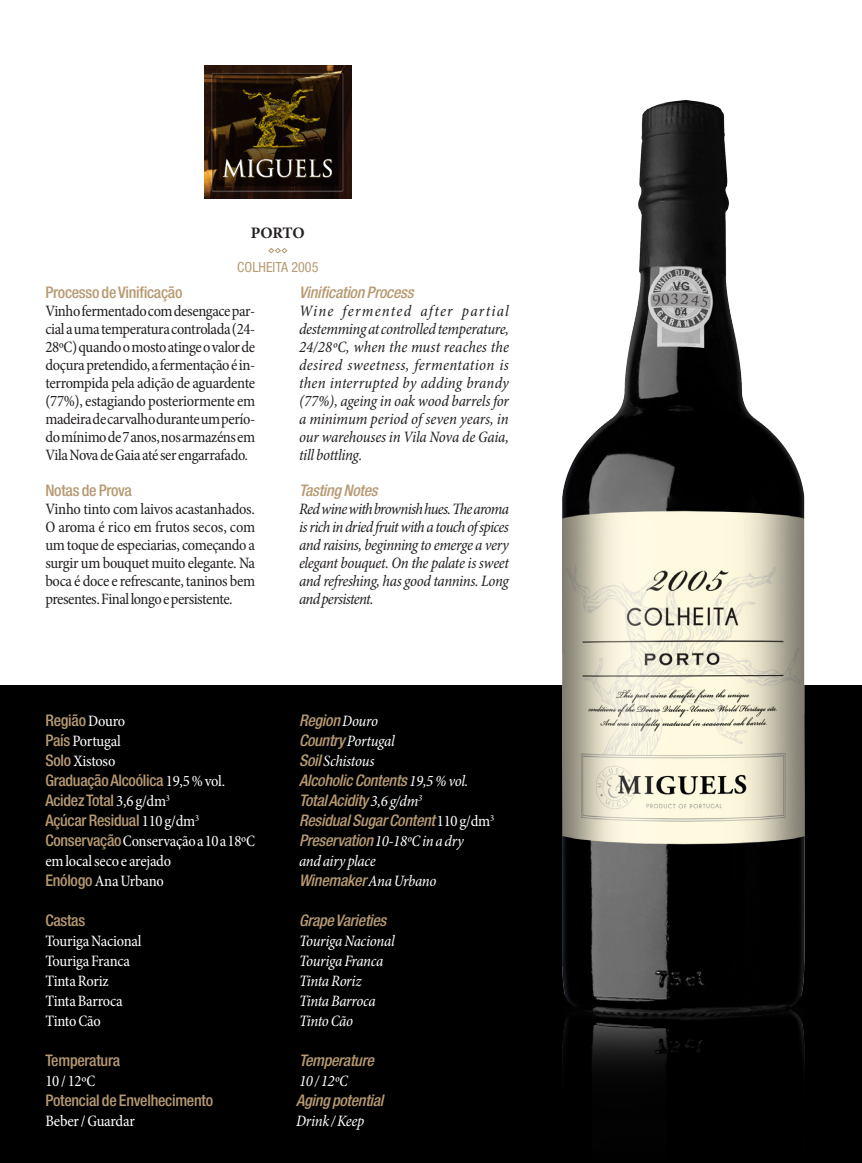
<style>
.page{position:relative;width:862px;height:1163px;background:#fff}
.page>*{position:absolute;margin:0;border:0;box-sizing:border-box;transform-origin:0 0}
.t1{font:condensed 16px/18px "Minion Pro";letter-spacing:-.03em;color:#231f20;text-align:justify}
.t2{font:italic condensed 16px/18px "Minion Pro";letter-spacing:-.02em;color:#231f20;text-align:justify}
.t3{font:italic 500 condensed 16px/20px "Helvetica Neue LT Std";letter-spacing:-.015em;color:#b79a72}
.t4{font:condensed 16px/20px "Minion Pro";letter-spacing:-.015em;color:#fff}
.t5{font:500 condensed 16px/20px "Helvetica Neue LT Std";letter-spacing:-.015em;color:#b79a72}
.t6{font:italic condensed 16px/20px "Minion Pro";letter-spacing:-.02em;color:#fff}
.t7{font:700 16px "Minion Pro";letter-spacing:-.015em;color:#231f20}
.t8{font:condensed 14px "Helvetica Neue LT Std";color:#b79a72}
.s1{font-family:"Minion Pro";font-weight:400;color:#fff}
.s2{font-family:"Helvetica Neue LT Std";font-weight:500;color:#b79a72}
.s3{font-family:"Minion Pro";font-weight:400;font-style:normal;color:#fff}
</style>
<div class="page">
<div style="left:0;top:685px;width:862px;height:477px;background:#000"></div>
<img style="left:562px;top:100px;width:243px;height:971px">
<svg style="left:268px;top:248px;width:20px;height:5px"></svg>
<img style="left:204px;top:65px;width:147px;height:134px">
<img style="left:210px;top:70px;width:136px;height:124px">
<p class="t7" style="left:251px;top:222px;width:55px">PORTO</p>
<p class="t8" style="left:237px;top:259px;width:83px">COLHEITA 2005</p>
<p class="t5" style="left:45px;top:282px;width:139px">Processo de Vinificação</p>
<p class="t1" style="left:45px;top:302px;width:211px">Vinho fermentado com desengace par&shy;cial a uma temperatura controlada (24- 28ºC) quando o mosto atinge o valor de doçura pretendido, a fermentação é in&shy;terrompida pela adição de aguardente (77%), estagiando posteriormente em madeira de carvalho durante um perío&shy;do mínimo de 7 anos, nos armazéns em Vila Nova de Gaia até ser engarrafado.</p>
<p class="t5" style="left:45px;top:480px;width:88px">Notas de Prova</p>
<p class="t1" style="left:45px;top:500px;width:211px">Vinho tinto com laivos acastanhados.<br>O aroma é rico em frutos secos, com um toque de especiarias, começando a surgir um bouquet muito elegante. Na boca é doce e refrescante, taninos bem presentes. Final longo e persistente.</p>
<p class="t3" style="left:299px;top:282px;width:116px">Vinification Process</p>
<p class="t2" style="left:299px;top:302px;width:211px">Wine fermented after partial destemming at controlled temperature, 24/28ºC, when the must reaches the desired sweetness, fermentation is then interrupted by adding brandy (77%), ageing in oak wood barrels for a minimum period of seven years, in our warehouses in Vila Nova de Gaia, till bottling.</p>
<p class="t3" style="left:299px;top:480px;width:80px">Tasting Notes</p>
<p class="t2" style="left:299px;top:500px;width:211px">Red wine with brownish hues. The aroma is rich in dried fruit with a touch of spices and raisins, beginning to emerge a very elegant bouquet. On the palate is sweet and refreshing, has good tannins. Long and persistent.</p>
<p class="t5" style="left:45px;top:709px;width:81px">Região <span class="s1">Douro</span></p>
<p class="t4" style="left:45px;top:730px;width:77px"><span class="s2">País</span> Portugal<br><span class="s2">Solo</span> Xistoso</p>
<p class="t5" style="left:45px;top:769px;width:181px">Graduação Alcoólica <span class="s1">19,5 % vol.<br></span>Acidez Total <span class="s1">3,6 g/dm</span><sup>3<br></sup>Açúcar Residual <span class="s1">110 g/dm</span><sup>3</sup></p>
<p class="t4" style="left:45px;top:830px;width:211px"><span class="s2">Conservação</span> Conservação a 10 a 18ºC em local seco e arejado<br><span class="s2">Enólogo</span> Ana Urbano</p>
<p class="t5" style="left:45px;top:909px;width:41px">Castas</p>
<p class="t4" style="left:45px;top:930px;width:98px">Touriga Nacional<br>Touriga Franca<br>Tinta Roriz<br>Tinta Barroca<br>Tinto Cão</p>
<p class="t5" style="left:45px;top:1049px;width:76px">Temperatura</p>
<p class="t4" style="left:45px;top:1070px;width:51px">10 / 12ºC</p>
<p class="t5" style="left:45px;top:1089px;width:169px">Potencial de Envelhecimento</p>
<p class="t4" style="left:45px;top:1110px;width:91px">Beber / Guardar</p>
<p class="t3" style="left:299px;top:710px;width:80px">Region <span class="s1">Douro</span></p>
<p class="t6" style="left:299px;top:730px;width:97px"><span class="s2">Country</span> Portugal<br><span class="s2">Soil</span> Schistous</p>
<p class="t3" style="left:299px;top:770px;width:197px">Alcoholic Contents <span class="s1">19,5 % vol.<br></span>Total Acidity <span class="s1">3,6 g/dm</span><sup>3<br></sup>Residual Sugar Content <span class="s3">110 g/dm</span><sup>3</sup></p>
<p class="t6" style="left:299px;top:830px;width:166px"><span class="s2">Preservation</span> 10-18ºC in a dry and airy place</p>
<p class="t3" style="left:299px;top:870px;width:139px">Winemaker <span class="s1">Ana Urbano</span></p>
<p class="t3" style="left:299px;top:910px;width:89px">Grape Varieties</p>
<p class="t6" style="left:299px;top:930px;width:97px">Touriga Nacional<br>Touriga Franca<br>Tinta Roriz<br>Tinta Barroca<br>Tinto Cão</p>
<p class="t3" style="left:299px;top:1050px;width:76px">Temperature</p>
<p class="t6" style="left:299px;top:1070px;width:50px">10 / 12ºC</p>
<p class="t3" style="left:296px;top:1090px;width:89px">Aging potential</p>
<p class="t6" style="left:296px;top:1110px;width:70px">Drink / Keep</p>
</div>
